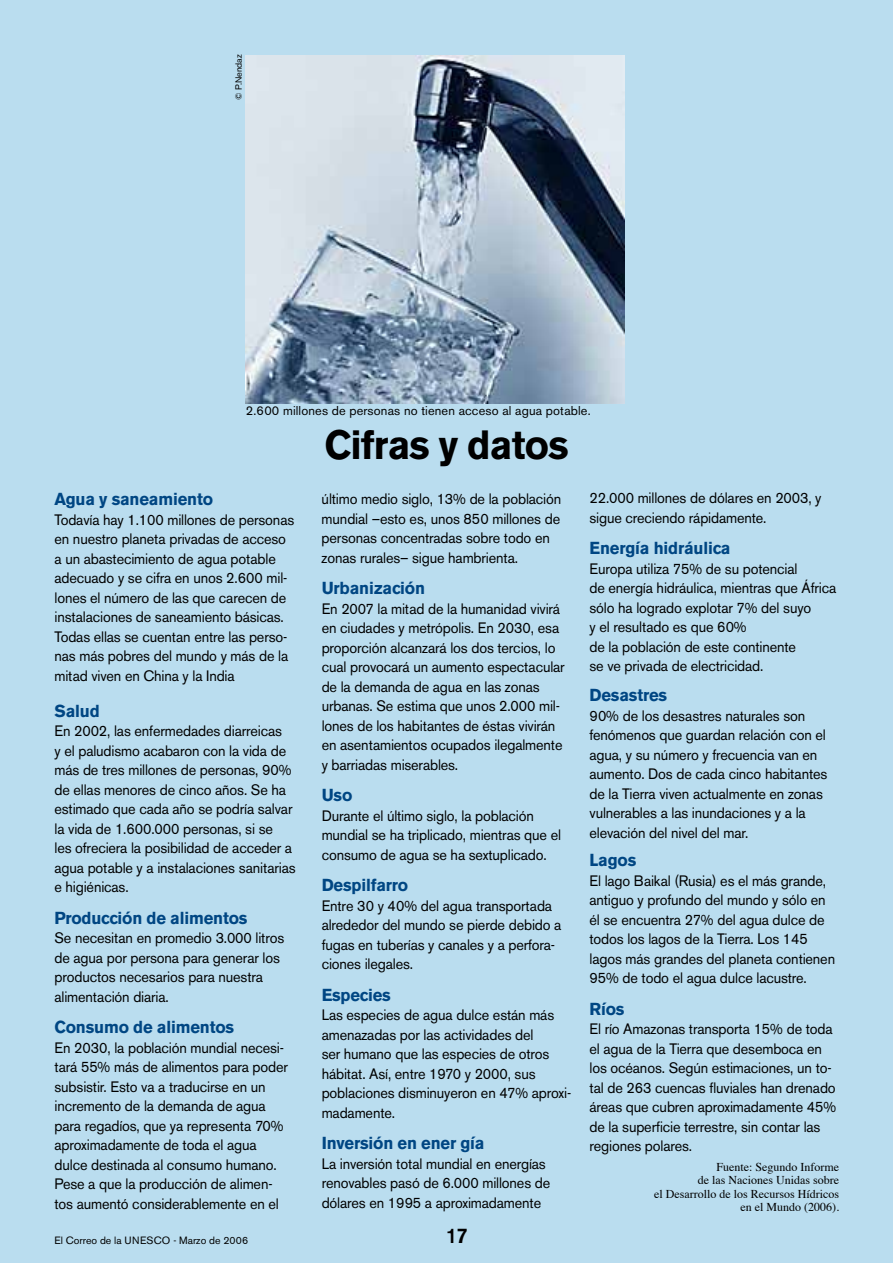
<style>
.page{position:relative;width:893px;height:1263px;background:#baddef}
.page>*{position:absolute;margin:0;border:0;box-sizing:border-box;transform-origin:0 0}
.t1{font:700 40.5px "Akzidenz Grotesk BE";color:#000;scale:.96 1}
.t2{font:500 21px "Akzidenz Grotesk BE";color:#000;scale:.96 1}
.t3{font:700 17.25px "Akzidenz Grotesk BE";letter-spacing:-.01em;color:#004683;scale:.96 1}
.t4{font:15px/19.5px "Akzidenz Grotesk BE";letter-spacing:-.01em;color:#000;scale:.96 1}
.t5{font:12.75px "Akzidenz Grotesk BE";letter-spacing:.01em;color:#000}
.t6{font:12px/13.5px "Times";color:#000;text-align:right}
.t7{font:10.5px "Akzidenz Grotesk BE";color:#000}
.t8{font:9px "Akzidenz Grotesk BE";color:#000}
</style>
<div class="page">
<img style="left:246px;top:55px;width:378px;height:348px">
<p class="t8" style="left:233px;top:100px;width:47px;rotate:-90deg">© P.Nendaz</p>
<p class="t5" style="left:246px;top:403px;width:346px">2.600 millones de personas no tienen acceso al agua potable.</p>
<p class="t3" style="left:55px;top:489px;width:167px">Agua y saneamiento</p>
<p class="t4" style="left:55px;top:510px;width:251px">Todavía hay 1.100 millones de personas en nuestro planeta privadas de acceso a un abastecimiento de agua potable adecuado y se cifra en unos 2.600 mil&shy;lones el número de las que carecen de instalaciones de saneamiento básicas.<br>Todas ellas se cuentan entre las perso&shy;nas más pobres del mundo y más de la mitad viven en China y la India</p>
<p class="t3" style="left:55px;top:700px;width:49px">Salud</p>
<p class="t4" style="left:55px;top:721px;width:253px">En 2002, las enfermedades diarreicas<br>y el paludismo acabaron con la vida de más de tres millones de personas, 90% de ellas menores de cinco años. Se ha estimado que cada año se podría salvar la vida de 1.600.000 personas, si se<br>les ofreciera la posibilidad de acceder a agua potable y a instalaciones sanitarias e higiénicas.</p>
<p class="t3" style="left:55px;top:907px;width:203px">Producción de alimentos</p>
<p class="t4" style="left:55px;top:928px;width:241px">Se necesitan en promedio 3.000 litros de agua por persona para generar los productos necesarios para nuestra alimentación diaria.</p>
<p class="t3" style="left:55px;top:1017px;width:189px">Consumo de alimentos</p>
<p class="t4" style="left:55px;top:1038px;width:245px">En 2030, la población mundial necesi&shy;tará 55% más de alimentos para poder subsistir. Esto va a traducirse en un incremento de la demanda de agua para regadíos, que ya representa 70% aproximadamente de toda el agua dulce destinada al consumo humano.<br>Pese a que la producción de alimen&shy;tos aumentó considerablemente en el</p>
<p class="t7" style="left:55px;top:1234px;width:195px">El Correo de la UNESCO - Marzo de 2006</p>
<h1 class="t1" style="left:324px;top:422px;width:256px">Cifras y datos</h1>
<p class="t4" style="left:322px;top:489px;width:251px">último medio siglo, 13% de la población mundial –esto es, unos 850 millones de personas concentradas sobre todo en zonas rurales– sigue hambrienta.</p>
<p class="t3" style="left:322px;top:578px;width:109px">Urbanización</p>
<p class="t4" style="left:322px;top:599px;width:255px">En 2007 la mitad de la humanidad vivirá en ciudades y metrópolis. En 2030, esa proporción alcanzará los dos tercios, lo cual provocará un aumento espectacular de la demanda de agua en las zonas urbanas. Se estima que unos 2.000 mil&shy;lones de los habitantes de éstas vivirán en asentamientos ocupados ilegalmente y barriadas miserables.</p>
<p class="t3" style="left:322px;top:785px;width:33px">Uso</p>
<p class="t4" style="left:322px;top:806px;width:251px">Durante el último siglo, la población mundial se ha triplicado, mientras que el consumo de agua se ha sextuplicado.</p>
<p class="t3" style="left:322px;top:875px;width:92px">Despilfarro</p>
<p class="t4" style="left:322px;top:896px;width:251px">Entre 30 y 40% del agua transportada alrededor del mundo se pierde debido a fugas en tuberías y canales y a perfora&shy;ciones ilegales.</p>
<p class="t3" style="left:322px;top:985px;width:74px">Especies</p>
<p class="t4" style="left:322px;top:1005px;width:261px">Las especies de agua dulce están más amenazadas por las actividades del<br>ser humano que las especies de otros hábitat. Así, entre 1970 y 2000, sus poblaciones disminuyeron en 47% aproxi&shy;madamente.</p>
<p class="t3" style="left:322px;top:1133px;width:171px">Inversión en ener gía</p>
<p class="t4" style="left:322px;top:1154px;width:240px">La inversión total mundial en energías renovables pasó de 6.000 millones de dólares en 1995 a aproximadamente</p>
<h2 class="t2" style="left:446px;top:1223px;width:24px">17</h2>
<p class="t4" style="left:589px;top:488px;width:243px">22.000 millones de dólares en 2003, y sigue creciendo rápidamente.</p>
<p class="t3" style="left:589px;top:538px;width:148px">Energía hidráulica</p>
<p class="t4" style="left:589px;top:559px;width:258px">Europa utiliza 75% de su potencial<br>de energía hidráulica, mientras que África sólo ha logrado explotar 7% del suyo<br>y el resultado es que 60%<br>de la población de este continente<br>se ve privada de electricidad.</p>
<p class="t3" style="left:589px;top:685px;width:82px">Desastres</p>
<p class="t4" style="left:589px;top:706px;width:249px">90% de los desastres naturales son fenómenos que guardan relación con el agua, y su número y frecuencia van en aumento. Dos de cada cinco habitantes de la Tierra viven actualmente en zonas vulnerables a las inundaciones y a la elevación del nivel del mar.</p>
<p class="t3" style="left:589px;top:850px;width:50px">Lagos</p>
<p class="t4" style="left:589px;top:871px;width:257px">El lago Baikal (Rusia) es el más grande, antiguo y profundo del mundo y sólo en él se encuentra 27% del agua dulce de todos los lagos de la Tierra. Los 145 lagos más grandes del planeta contienen 95% de todo el agua dulce lacustre.</p>
<p class="t3" style="left:589px;top:998px;width:38px">Ríos</p>
<p class="t4" style="left:589px;top:1019px;width:258px">El río Amazonas transporta 15% de toda el agua de la Tierra que desemboca en los océanos. Según estimaciones, un to&shy;tal de 263 cuencas fluviales han drenado áreas que cubren aproximadamente 45% de la superficie terrestre, sin contar las regiones polares.</p>
<p class="t6" style="left:654px;top:1159px;width:186px">Fuente: Segundo Informe<br>de las Naciones Unidas sobre<br>el Desarrollo de los Recursos Hídricos en el Mundo (2006).</p>
</div>
